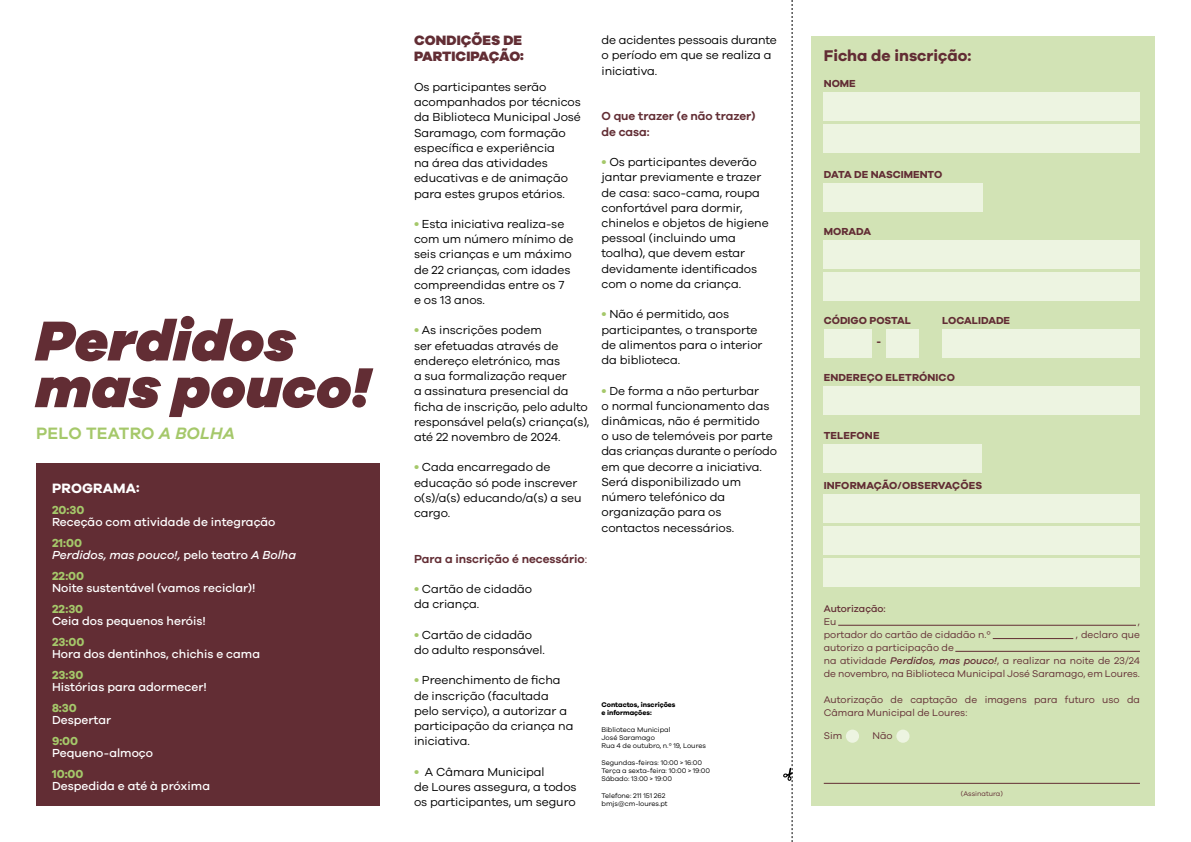
<style>
.page{position:relative;width:1191px;height:842px;background:#fff}
.page>*{position:absolute;margin:0;border:0;box-sizing:border-box;transform-origin:0 0}
.t1{font:italic 900 58px/46.7px "Galano Grotesque";color:#622d34}
.t2{font:600 17px "Galano Grotesque";letter-spacing:.01em;color:#a5c86a}
.t3{font:700 16px "Galano Grotesque";color:#622d34}
.t4{font:800 14px/15.2px "Galano Grotesque";letter-spacing:.005em;color:#622d34}
.t5{font:700 14px "Galano Grotesque";letter-spacing:.01em;color:#fff}
.t6{font:12px/15.2px "Galano Grotesque";letter-spacing:-.005em;color:#000}
.t7{font:500 12px "Galano Grotesque";color:#fff}
.t8{font:600 12px/15.2px "Galano Grotesque";letter-spacing:-.005em;color:#622d34}
.t9{font:italic 500 12px/12px "Galano Grotesque";color:#fff}
.t10{font:700 12px "Galano Grotesque";color:#a5c86a}
.t11{font:700 10.5px "Galano Grotesque";color:#622d34}
.t12{font:10px/13px "Galano Grotesque";color:#622d34}
.t13{font:500 10px "Galano Grotesque";color:#622d34}
.t14{font:7px/8.2px "Galano Grotesque";letter-spacing:-.005em;color:#000}
.t15{font:700 7px/8.2px "Galano Grotesque";letter-spacing:-.005em;color:#000}
.t16{font:7px "Galano Grotesque";color:#622d34}
.s1{font-style:italic}
.s2{font-weight:700;font-style:normal;color:#a5c86a}
.s3{font-style:normal}
.s4{font-weight:600;color:#a5c86a}
.s5{font-weight:400}
.s6{font-weight:500;font-style:italic}
</style>
<div class="page">
<div style="left:36px;top:463px;width:344px;height:343px;background:#622d34"></div>
<div style="left:811px;top:36px;width:344px;height:770px;background:#d2e3b5"></div>
<div style="left:823px;top:92px;width:317px;height:29px;background:#edf4e1"></div>
<div style="left:823px;top:183px;width:160px;height:28px;background:#edf4e1"></div>
<div style="left:823px;top:240px;width:317px;height:28px;background:#edf4e1"></div>
<div style="left:823px;top:329px;width:48px;height:28px;background:#edf4e1"></div>
<div style="left:823px;top:444px;width:158px;height:29px;background:#edf4e1"></div>
<div style="left:823px;top:494px;width:317px;height:28px;background:#edf4e1"></div>
<div style="left:823px;top:527px;width:317px;height:28px;background:#edf4e1"></div>
<div style="left:823px;top:558px;width:317px;height:29px;background:#edf4e1"></div>
<div style="left:823px;top:387px;width:317px;height:28px;background:#edf4e1"></div>
<div style="left:886px;top:329px;width:32px;height:28px;background:#edf4e1"></div>
<div style="left:942px;top:329px;width:198px;height:28px;background:#edf4e1"></div>
<div style="left:823px;top:272px;width:317px;height:29px;background:#edf4e1"></div>
<div style="left:823px;top:125px;width:317px;height:28px;background:#edf4e1"></div>
<hr style="left:838px;top:625px;width:298px;height:1px;background:#622d34">
<hr style="left:823px;top:783px;width:317px;height:1px;background:#622d34">
<hr style="left:992px;top:638px;width:81px;height:1px;background:#622d34">
<hr style="left:955px;top:651px;width:185px;height:1px;background:#622d34">
<div style="left:846px;top:730px;width:13px;height:13px;background:#edf4e1;border-radius:50%"></div>
<div style="left:896px;top:730px;width:13px;height:13px;background:#edf4e1;border-radius:50%"></div>
<svg style="left:783px;top:0;width:10px;height:842px"></svg>
<h1 class="t1" style="left:36px;top:315px;width:335px">Perdidos mas pouco!</h1>
<h2 class="t2" style="left:36px;top:423px;width:200px">PELO TEATRO <span class="s1">A BOLHA</span></h2>
<p class="t5" style="left:52px;top:480px;width:89px">PROGRAMA:</p>
<p class="t10" style="left:52px;top:503px;width:34px">20:30</p>
<p class="t7" style="left:52px;top:515px;width:225px">Receção com atividade de integração</p>
<p class="t9" style="left:52px;top:537px;width:246px"><span class="s2">21:00<br></span>Perdidos, mas pouco!, <span class="s3">pelo teatro</span> A Bolha</p>
<p class="t10" style="left:52px;top:569px;width:34px">22:00</p>
<p class="t7" style="left:52px;top:581px;width:205px">Noite sustentável (vamos reciclar)!</p>
<p class="t10" style="left:52px;top:602px;width:33px">22:30</p>
<p class="t7" style="left:52px;top:614px;width:155px">Ceia dos pequenos heróis!</p>
<p class="t10" style="left:52px;top:635px;width:34px">23:00</p>
<p class="t7" style="left:52px;top:647px;width:209px">Hora dos dentinhos, chichis e cama</p>
<p class="t10" style="left:52px;top:668px;width:33px">23:30</p>
<p class="t7" style="left:52px;top:680px;width:156px">Histórias para adormecer!</p>
<p class="t10" style="left:52px;top:701px;width:26px">8:30</p>
<p class="t7" style="left:52px;top:713px;width:61px">Despertar</p>
<p class="t10" style="left:52px;top:734px;width:28px">9:00</p>
<p class="t7" style="left:52px;top:746px;width:103px">Pequeno-almoço</p>
<p class="t10" style="left:52px;top:767px;width:33px">10:00</p>
<p class="t7" style="left:52px;top:779px;width:159px">Despedida e até à próxima</p>
<p class="t4" style="left:414px;top:33px;width:111px">CONDIÇÕES DE<br>PARTICIPAÇÃO:</p>
<p class="t6" style="left:414px;top:79px;width:168px">Os participantes serão acompanhados por técnicos da Biblioteca Municipal José<br>Saramago, com formação específica e experiência<br>na área das atividades educativas e de animação para estes grupos etários.</p>
<p class="t6" style="left:414px;top:216px;width:161px"><span class="s4">•</span> Esta iniciativa realiza-se com um número mínimo de seis crianças e um máximo de 22 crianças, com idades compreendidas entre os 7 e os 13 anos.</p>
<p class="t6" style="left:414px;top:322px;width:177px"><span class="s4">•</span> As inscrições podem<br>ser efetuadas através de endereço eletrónico, mas<br>a sua formalização requer<br>a assinatura presencial da ficha de inscrição, pelo adulto responsável pela(s) criança(s), até 22 novembro de 2024.</p>
<p class="t6" style="left:414px;top:459px;width:169px"><span class="s4">•</span> Cada encarregado de educação só pode inscrever o(s)/a(s) educando/a(s) a seu cargo.</p>
<p class="t8" style="left:414px;top:551px;width:175px">Para a inscrição é necessário<span class="s5">:</span></p>
<p class="t6" style="left:414px;top:581px;width:119px"><span class="s4">•</span> Cartão de cidadão da criança.</p>
<p class="t6" style="left:414px;top:627px;width:132px"><span class="s4">•</span> Cartão de cidadão do adulto responsável.</p>
<p class="t6" style="left:414px;top:672px;width:161px"><span class="s4">•</span> Preenchimento de ficha de inscrição (facultada pelo serviço), a autorizar a participação da criança na iniciativa.</p>
<p class="t6" style="left:414px;top:764px;width:164px"><span class="s4">•</span> A Câmara Municipal<br>de Loures assegura, a todos os participantes, um seguro</p>
<p class="t6" style="left:601px;top:32px;width:177px">de acidentes pessoais durante o período em que se realiza a iniciativa.</p>
<p class="t8" style="left:601px;top:108px;width:155px">O que trazer (e não trazer) de casa:</p>
<p class="t6" style="left:601px;top:154px;width:169px"><span class="s4">•</span> Os participantes deverão jantar previamente e trazer de casa: saco-cama, roupa confortável para dormir, chinelos e objetos de higiene pessoal (incluindo uma toalha), que devem estar devidamente identificados com o nome da criança.</p>
<p class="t6" style="left:601px;top:306px;width:162px"><span class="s4">•</span> Não é permitido, aos participantes, o transporte de alimentos para o interior da biblioteca.</p>
<p class="t6" style="left:601px;top:382px;width:177px"><span class="s4">•</span> De forma a não perturbar<br>o normal funcionamento das dinâmicas, não é permitido<br>o uso de telemóveis por parte das crianças durante o período em que decorre a iniciativa.<br>Será disponibilizado um número telefónico da organização para os contactos necessários.</p>
<p class="t15" style="left:601px;top:700px;width:75px">Contactos, inscrições e informações:</p>
<p class="t14" style="left:601px;top:725px;width:106px">Biblioteca Municipal<br>José Saramago<br>Rua 4 de outubro, n.º 19, Loures</p>
<p class="t14" style="left:601px;top:758px;width:110px">Segundas-feiras: 10:00 &gt; 16:00<br>Terça a sexta-feira: 10:00 &gt; 19:00<br>Sábado: 13:00 &gt; 19:00</p>
<p class="t14" style="left:601px;top:791px;width:68px">Telefone: 211 151 262 bmjs@cm-loures.pt</p>
<h3 class="t3" style="left:823px;top:45px;width:149px">Ficha de inscrição:</h3>
<p class="t11" style="left:823px;top:77px;width:34px">NOME</p>
<p class="t11" style="left:823px;top:168px;width:120px">DATA DE NASCIMENTO</p>
<p class="t11" style="left:823px;top:225px;width:49px">MORADA</p>
<p class="t11" style="left:823px;top:314px;width:89px">CÓDIGO POSTAL</p>
<p class="t11" style="left:876px;top:335px;width:6px">-</p>
<p class="t11" style="left:942px;top:314px;width:69px">LOCALIDADE</p>
<p class="t11" style="left:824px;top:371px;width:133px">ENDEREÇO ELETRÓNICO</p>
<p class="t11" style="left:824px;top:429px;width:57px">TELEFONE</p>
<p class="t11" style="left:824px;top:478px;width:160px">INFORMAÇÃO/OBSERVAÇÕES</p>
<p class="t13" style="left:823px;top:603px;width:64px">Autorização:</p>
<p class="t12" style="left:823px;top:615px;width:14px">Eu</p>
<p class="t12" style="left:1137px;top:615px;width:4px">,</p>
<p class="t12" style="left:823px;top:628px;width:168px">portador do cartão de cidadão n.º</p>
<p class="t12" style="left:1075px;top:628px;width:66px">, declaro que</p>
<p class="t12" style="left:823px;top:641px;width:318px">autorizo a participação de<br>na atividade <span class="s6">Perdidos, mas pouco!</span>, a realizar na noite de 23/24 de novembro, na Biblioteca Municipal José Saramago, em Loures.</p>
<p class="t12" style="left:823px;top:693px;width:318px">Autorização de captação de imagens para futuro uso da<br>Câmara Municipal de Loures:</p>
<p class="t12" style="left:823px;top:729px;width:20px">Sim</p>
<p class="t12" style="left:872px;top:729px;width:22px">Não</p>
<p class="t16" style="left:961px;top:789px;width:43px">(Assinatura)</p>
</div>
